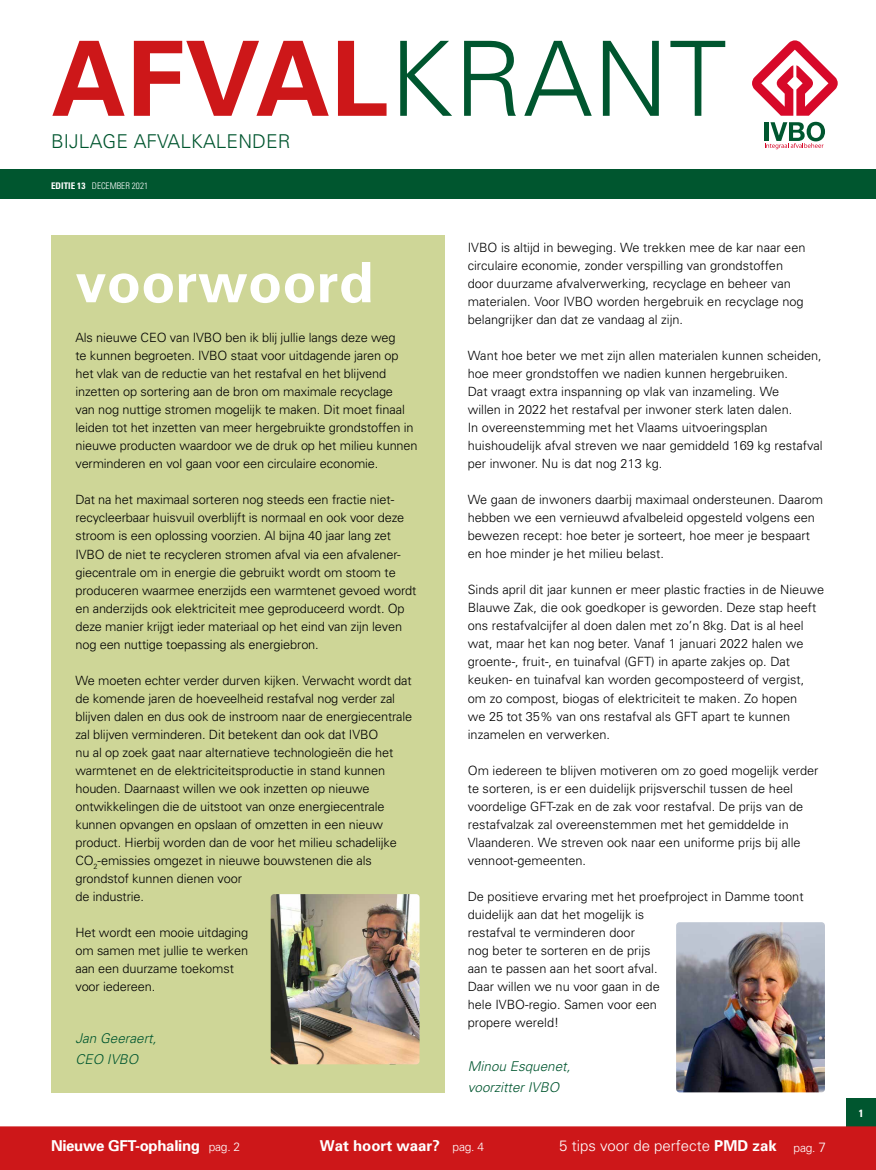
<style>
.page{position:relative;width:876px;height:1170px;background:#fff}
.page>*{position:absolute;margin:0;border:0;box-sizing:border-box;transform-origin:0 0}
.t1{font:700 103.8px "Univers";letter-spacing:.005em;color:#cd1719}
.t2{font:700 55.8px "Univers";letter-spacing:.005em;color:#fff}
.t3{font:300 19.05px "Univers";letter-spacing:.005em;color:#00562f}
.t4{font:300 15px "Univers";color:#fff}
.t5{font:700 15px "Univers";letter-spacing:-.02em;color:#fff}
.t6{font:700 15px "Univers";color:#fff}
.t7{font:italic 300 13.5px/21px "Univers";color:#00562f}
.t8{font:300 12.75px/18px "Univers";color:#000}
.t9{font:700 condensed 10.5px "Univers";color:#fff}
.t10{font:300 condensed 9.15px "Univers";color:#fff}
.s1{font-weight:300;color:#00562f}
.s2{font-weight:700}
.s3{font-weight:300;font-size:12px}
.s4{font-size:12px}
.s5{font-size:13.5px}
</style>
<div class="page">
<div style="left:846px;top:1098px;width:30px;height:29px;background:#00562f"></div>
<div style="left:51px;top:235px;width:393px;height:857px;background:#ced697"></div>
<div style="left:0;top:170px;width:876px;height:29px;background:#00562f"></div>
<svg style="left:752px;top:40px;width:86px;height:76px"></svg>
<svg style="left:765px;top:122px;width:60px;height:27px"></svg>
<div style="left:0;top:1126px;width:876px;height:43px;background:#cd1719"></div>
<img style="left:676px;top:922px;width:149px;height:170px">
<img style="left:271px;top:894px;width:149px;height:170px">
<h1 class="t1" style="left:51px;top:16px;width:677px">AFVAL<span class="s1">KRANT</span></h1>
<h3 class="t3" style="left:51px;top:130px;width:241px">BIJLAGE AFVALKALENDER</h3>
<p class="t10" style="left:51px;top:180px;width:99px"><span class="s2">EDITIE 13</span> DECEMBER 2021</p>
<h2 class="t2" style="left:75px;top:249px;width:299px">voorwoord</h2>
<p class="t8" style="left:75px;top:329px;width:344px">Als nieuwe CEO van IVBO ben ik blij jullie langs deze weg<br>te kunnen begroeten. IVBO staat voor uitdagende jaren op het vlak van de reductie van het restafval en het blijvend inzetten op sortering aan de bron om maximale recyclage<br>van nog nuttige stromen mogelijk te maken. Dit moet finaal leiden tot het inzetten van meer hergebruikte grondstoffen in nieuwe producten waardoor we de druk op het milieu kunnen verminderen en vol gaan voor een circulaire economie.</p>
<p class="t8" style="left:75px;top:491px;width:343px">Dat na het maximaal sorteren nog steeds een fractie niet&shy;recycleerbaar huisvuil overblijft is normaal en ook voor deze stroom is een oplossing voorzien. Al bijna 40 jaar lang zet IVBO de niet te recycleren stromen afval via een afvalener&shy;giecentrale om in energie die gebruikt wordt om stoom te produceren waarmee enerzijds een warmtenet gevoed wordt en anderzijds ook elektriciteit mee geproduceerd wordt. Op deze manier krijgt ieder materiaal op het eind van zijn leven nog een nuttige toepassing als energiebron.</p>
<p class="t8" style="left:75px;top:671px;width:338px">We moeten echter verder durven kijken. Verwacht wordt dat de komende jaren de hoeveelheid restafval nog verder zal blijven dalen en dus ook de instroom naar de energiecentrale zal blijven verminderen. Dit betekent dan ook dat IVBO<br>nu al op zoek gaat naar alternatieve technologieën die het warmtenet en de elektriciteitsproductie in stand kunnen houden. Daarnaast willen we ook inzetten op nieuwe ontwikkelingen die de uitstoot van onze energiecentrale kunnen opvangen en opslaan of omzetten in een nieuw product. Hierbij worden dan de voor het milieu schadelijke CO<sub>2</sub>-emissies omgezet in nieuwe bouwstenen die als grondstof kunnen dienen voor<br>de industrie.</p>
<p class="t8" style="left:75px;top:923px;width:174px">Het wordt een mooie uitdaging om samen met jullie te werken aan een duurzame toekomst voor iedereen.</p>
<p class="t7" style="left:75px;top:1027px;width:83px">Jan Geeraert,<br>CEO IVBO</p>
<p class="t8" style="left:468px;top:238px;width:339px">IVBO is altijd in beweging. We trekken mee de kar naar een circulaire economie, zonder verspilling van grondstoffen door duurzame afvalverwerking, recyclage en beheer van materialen. Voor IVBO worden hergebruik en recyclage nog belangrijker dan dat ze vandaag al zijn.</p>
<p class="t8" style="left:468px;top:347px;width:356px">Want hoe beter we met zijn allen materialen kunnen scheiden, hoe meer grondstoffen we nadien kunnen hergebruiken.<br>Dat vraagt extra inspanning op vlak van inzameling. We<br>willen in 2022 het restafval per inwoner sterk laten dalen.<br>In overeenstemming met het Vlaams uitvoeringsplan huishoudelijk afval streven we naar gemiddeld 169 kg restafval per inwoner. Nu is dat nog 213 kg.</p>
<p class="t8" style="left:468px;top:491px;width:357px">We gaan de inwoners daarbij maximaal ondersteunen. Daarom hebben we een vernieuwd afvalbeleid opgesteld volgens een bewezen recept: hoe beter je sorteert, hoe meer je bespaart en hoe minder je het milieu belast.</p>
<p class="t8" style="left:468px;top:581px;width:358px">Sinds april dit jaar kunnen er meer plastic fracties in de Nieuwe Blauwe Zak, die ook goedkoper is geworden. Deze stap heeft ons restafvalcijfer al doen dalen met zo’n 8kg. Dat is al heel wat, maar het kan nog beter. Vanaf 1 januari 2022 halen we groente-, fruit-, en tuinafval (GFT) in aparte zakjes op. Dat keuken- en tuinafval kan worden gecomposteerd of vergist, om zo compost, biogas of elektriciteit te maken. Zo hopen<br>we 25 tot 35% van ons restafval als GFT apart te kunnen inzamelen en verwerken.</p>
<p class="t8" style="left:468px;top:761px;width:352px">Om iedereen te blijven motiveren om zo goed mogelijk verder te sorteren, is er een duidelijk prijsverschil tussen de heel voordelige GFT-zak en de zak voor restafval. De prijs van de restafvalzak zal overeenstemmen met het gemiddelde in Vlaanderen. We streven ook naar een uniforme prijs bij alle vennoot-gemeenten.</p>
<p class="t8" style="left:468px;top:887px;width:337px">De positieve ervaring met het proefproject in Damme toont duidelijk aan dat het mogelijk is<br>restafval te verminderen door<br>nog beter te sorteren en de prijs<br>aan te passen aan het soort afval.<br>Daar willen we nu voor gaan in de<br>hele IVBO-regio. Samen voor een<br>propere wereld!</p>
<p class="t7" style="left:468px;top:1055px;width:104px">Minou Esquenet, voorzitter IVBO</p>
<p class="t5" style="left:51px;top:1136px;width:191px">Nieuwe GFT-ophaling <span class="s3">pag. 2</span></p>
<p class="t6" style="left:320px;top:1136px;width:166px">Wat hoort waar? <span class="s3">pag. 4</span></p>
<p class="t4" style="left:559px;top:1136px;width:268px">5 tips voor de perfecte <span class="s2">PMD zak</span> <span class="s4">pag.</span> <span class="s5">7</span></p>
<p class="t9" style="left:859px;top:1106px;width:6px">1</p>
</div>
